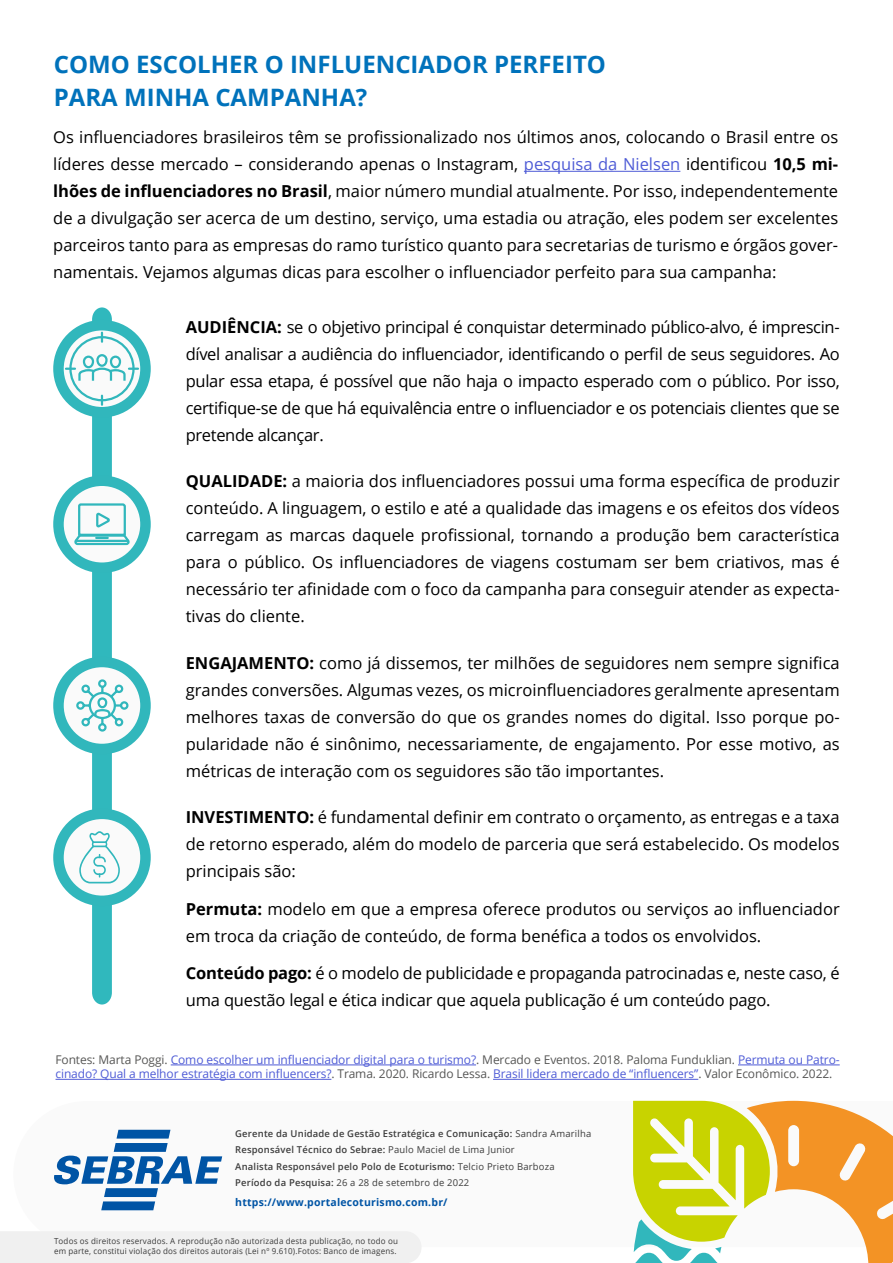
<style>
.page{position:relative;width:893px;height:1263px;background:#fff}
.page>*{position:absolute;margin:0;border:0;box-sizing:border-box;transform-origin:0 0}
.t1{font:700 24px/33px "Open Sans";color:#0072bb}
.t2{font:16.5px/27px "Open Sans";color:#000;text-align:justify}
.t3{font:12px/14.4px "Open Sans";letter-spacing:-.01em;color:#4f5cd6}
.t4{font:700 10.5px "Open Sans";letter-spacing:.02em;color:#0054a5}
.t5{font:600 9.45px/16.5px "Open Sans";letter-spacing:.02em;color:#3c3c3c}
.t6{font:8.25px/9.9px "Open Sans";letter-spacing:.02em;color:#3c3c3c}
.s1{color:#4f5cd6}
.s2{font-weight:700}
.s3{color:#575756}
.s4{font-weight:400}
</style>
<div class="page">
<div style="left:0;top:1231px;width:422px;height:32px;background:#f0f0f0"></div>
<svg style="left:633px;top:1101px;width:260px;height:162px"></svg>
<svg style="left:54px;top:1130px;width:168px;height:80px"></svg>
<svg style="left:58px;top:325px;width:87px;height:87px"></svg>
<div style="left:53px;top:320px;width:98px;height:97px;border:10px solid #31b7bc;border-radius:50%"></div>
<svg style="left:58px;top:481px;width:87px;height:87px"></svg>
<div style="left:53px;top:475px;width:98px;height:98px;border:10px solid #31b7bc;border-radius:50%"></div>
<svg style="left:58px;top:662px;width:87px;height:87px"></svg>
<div style="left:53px;top:657px;width:98px;height:97px;border:10px solid #31b7bc;border-radius:50%"></div>
<svg style="left:58px;top:814px;width:87px;height:87px"></svg>
<div style="left:53px;top:808px;width:98px;height:98px;border:10px solid #31b7bc;border-radius:50%"></div>
<hr style="left:524px;top:171px;width:156px;height:1px;background:#4f5cd6">
<hr style="left:171px;top:1064px;width:305px;height:1px;background:#4f5cd6">
<hr style="left:738px;top:1064px;width:102px;height:1px;background:#4f5cd6">
<hr style="left:56px;top:1079px;width:275px;height:1px;background:#4f5cd6">
<hr style="left:493px;top:1079px;width:205px;height:1px;background:#4f5cd6">
<svg style="left:66px;top:307px;width:72px;height:697px"></svg>
<h1 class="t1" style="left:54px;top:48px;width:554px">COMO ESCOLHER O INFLUENCIADOR PERFEITO<br>PARA MINHA CAMPANHA?</h1>
<p class="t2" style="left:53px;top:123px;width:786px">Os influenciadores brasileiros têm se profissionalizado nos últimos anos, colocando o Brasil entre os líderes desse mercado – considerando apenas o Instagram, <span class="s1">pesquisa da Nielsen</span> identificou <span class="s2">10,5 mi&shy;lhões de influenciadores no Brasil</span>, maior número mundial atualmente. Por isso, independentemente de a divulgação ser acerca de um destino, serviço, uma estadia ou atração, eles podem ser excelentes parceiros tanto para as empresas do ramo turístico quanto para secretarias de turismo e órgãos gover&shy;namentais. Vejamos algumas dicas para escolher o influenciador perfeito para sua campanha:</p>
<p class="t2" style="left:186px;top:313px;width:655px"><span class="s2">AUDIÊNCIA:</span> se o objetivo principal é conquistar determinado público-alvo, é imprescin&shy;dível analisar a audiência do influenciador, identificando o perfil de seus seguidores. Ao pular essa etapa, é possível que não haja o impacto esperado com o público. Por isso, certifique-se de que há equivalência entre o influenciador e os potenciais clientes que se pretende alcançar.</p>
<p class="t2" style="left:186px;top:467px;width:655px"><span class="s2">QUALIDADE:</span> a maioria dos influenciadores possui uma forma específica de produzir conteúdo. A linguagem, o estilo e até a qualidade das imagens e os efeitos dos vídeos carregam as marcas daquele profissional, tornando a produção bem característica para o público. Os influenciadores de viagens costumam ser bem criativos, mas é necessário ter afinidade com o foco da campanha para conseguir atender as expecta&shy;tivas do cliente.</p>
<p class="t2" style="left:186px;top:649px;width:655px"><span class="s2">ENGAJAMENTO:</span> como já dissemos, ter milhões de seguidores nem sempre significa grandes conversões. Algumas vezes, os microinfluenciadores geralmente apresentam melhores taxas de conversão do que os grandes nomes do digital. Isso porque po&shy;pularidade não é sinônimo, necessariamente, de engajamento. Por esse motivo, as métricas de interação com os seguidores são tão importantes.</p>
<p class="t2" style="left:186px;top:803px;width:655px"><span class="s2">INVESTIMENTO:</span> é fundamental definir em contrato o orçamento, as entregas e a taxa de retorno esperado, além do modelo de parceria que será estabelecido. Os modelos principais são:</p>
<p class="t2" style="left:186px;top:895px;width:655px"><span class="s2">Permuta:</span> modelo em que a empresa oferece produtos ou serviços ao influenciador em troca da criação de conteúdo, de forma benéfica a todos os envolvidos.</p>
<p class="t2" style="left:186px;top:959px;width:655px"><span class="s2">Conteúdo pago:</span> é o modelo de publicidade e propaganda patrocinadas e, neste caso, é uma questão legal e ética indicar que aquela publicação é um conteúdo pago.</p>
<p class="t3" style="left:56px;top:1052px;width:786px"><span class="s3">Fontes: Marta Poggi.</span> Como escolher um influenciador digital para o turismo?<span class="s3">. Mercado e Eventos. 2018. Paloma Funduklian.</span> Permuta ou Patro&shy;cinado? Qual a melhor estratégia com influencers?<span class="s3">. Trama. 2020. Ricardo Lessa.</span> Brasil lidera mercado de “influencers”<span class="s3">. Valor Econômico. 2022.</span></p>
<p class="t5" style="left:235px;top:1125px;width:358px">Gerente da Unidade de Gestão Estratégica e Comunicação: <span class="s4">Sandra Amarilha </span>Responsável Técnico do Sebrae: <span class="s4">Paulo Maciel de Lima Junior<br></span>Analista Responsável pelo Polo de Ecoturismo: <span class="s4">Telcio Prieto Barboza </span>Período da Pesquisa: <span class="s4">26 a 28 de setembro de 2022</span></p>
<p class="t4" style="left:235px;top:1195px;width:214px">https://www.portalecoturismo.com.br/</p>
<p class="t6" style="left:54px;top:1236px;width:345px">Todos os direitos reservados. A reprodução não autorizada desta publicação, no todo ou em parte, constitui violação dos direitos autorais (Lei nº 9.610).Fotos: Banco de imagens.</p>
</div>
